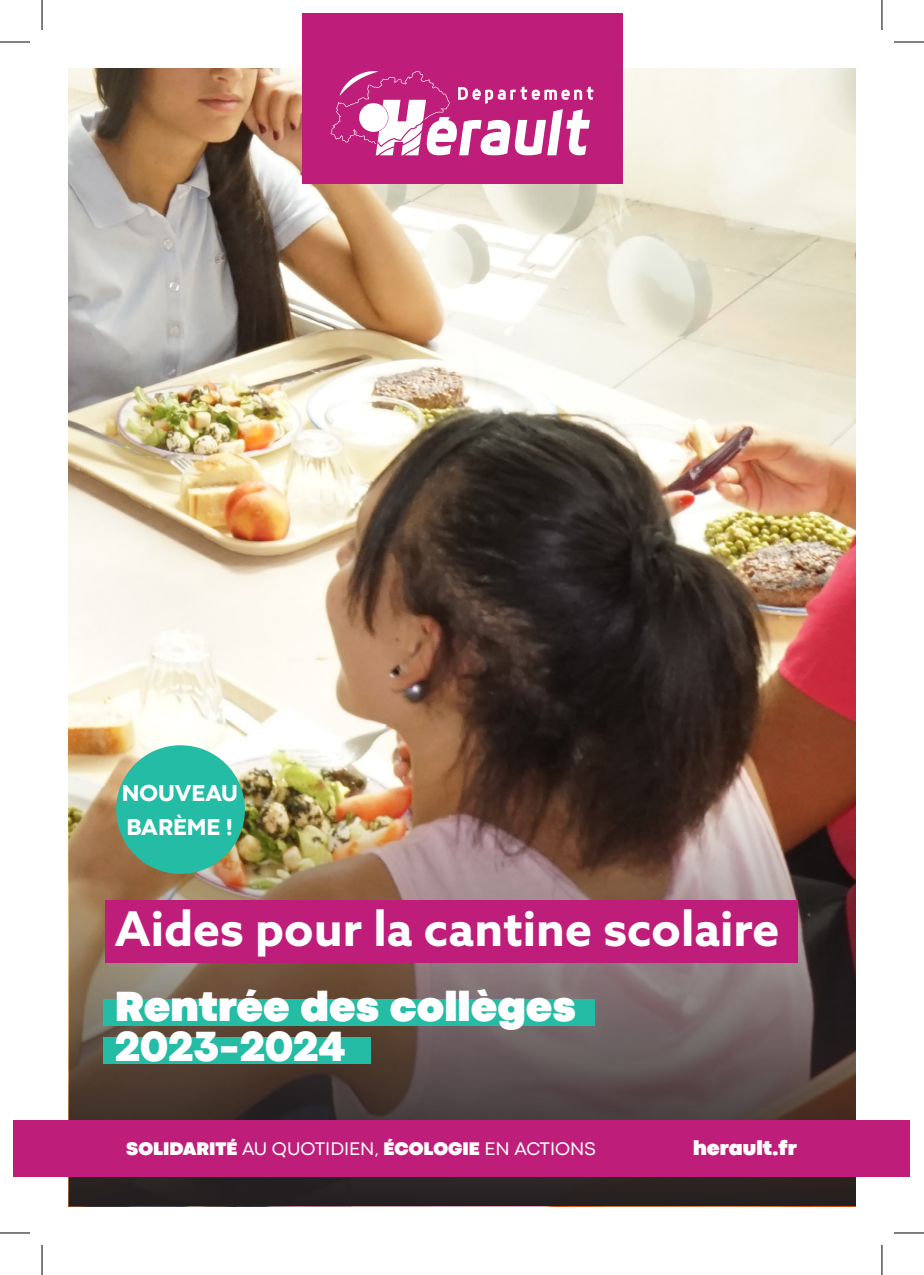
<style>
.page{position:relative;width:924px;height:1275px;background:#fff}
.page>*{position:absolute;margin:0;border:0;box-sizing:border-box;transform-origin:0 0}
.t1{font:700 48px "Azo Sans";color:#fff}
.t2{font:900 44px "Codec Pro";color:#fff}
.t3{font:800 44px "Codec Pro";color:#fff}
.t4{font:800 24px "Codec Pro";color:#fff}
.t5{font:900 21.4px "Codec Pro";color:#fff}
.t6{font:19px "Codec Pro";color:#fff}
.s1{font-weight:900}
</style>
<div class="page">
<img style="left:69px;top:69px;width:785px;height:724px">
<img style="left:69px;top:793px;width:785px;height:413px">
<div style="left:103px;top:999px;width:491px;height:26px;background:#24bca4"></div>
<div style="left:103px;top:1038px;width:267px;height:26px;background:#24bca4"></div>
<div style="left:14px;top:1119px;width:895px;height:57px;background:#be1e79"></div>
<div style="left:302px;top:14px;width:320px;height:170px;background:#be1e79"></div>
<svg style="left:330px;top:71px;width:263px;height:84px"></svg>
<div style="left:359px;top:103px;width:29px;height:29px;background:#fff;border-radius:50%"></div>
<div style="left:116px;top:745px;width:129px;height:129px;background:#24bca4;border-radius:50%"></div>
<div style="left:105px;top:900px;width:692px;height:62px;background:#be1e79"></div>
<hr style="left:0;top:42px;width:30px;height:1px;background:#000">
<hr style="left:893px;top:42px;width:30px;height:1px;background:#000">
<hr style="left:0;top:1232px;width:30px;height:1px;background:#000">
<hr style="left:893px;top:1232px;width:30px;height:1px;background:#000">
<hr style="left:42px;top:0;width:1px;height:30px;background:#000">
<hr style="left:42px;top:1245px;width:1px;height:30px;background:#000">
<hr style="left:881px;top:0;width:1px;height:30px;background:#000">
<hr style="left:881px;top:1245px;width:1px;height:30px;background:#000">
<p class="t4" style="left:122px;top:779px;width:118px">NOUVEAU</p>
<p class="t4" style="left:126px;top:813px;width:108px">BARÈME !</p>
<p class="t1" style="left:115px;top:897px;width:666px">Aides pour la cantine scolaire</p>
<p class="t2" style="left:115px;top:980px;width:462px">Rentrée des collèges</p>
<p class="t3" style="left:115px;top:1020px;width:232px">2023-2024</p>
<p class="t6" style="left:126px;top:1136px;width:471px"><span class="s1">SOLIDARITÉ</span> AU QUOTIDIEN, <span class="s1">ÉCOLOGIE</span> EN ACTIONS</p>
<p class="t5" style="left:692px;top:1135px;width:105px">herault.fr</p>
</div>
